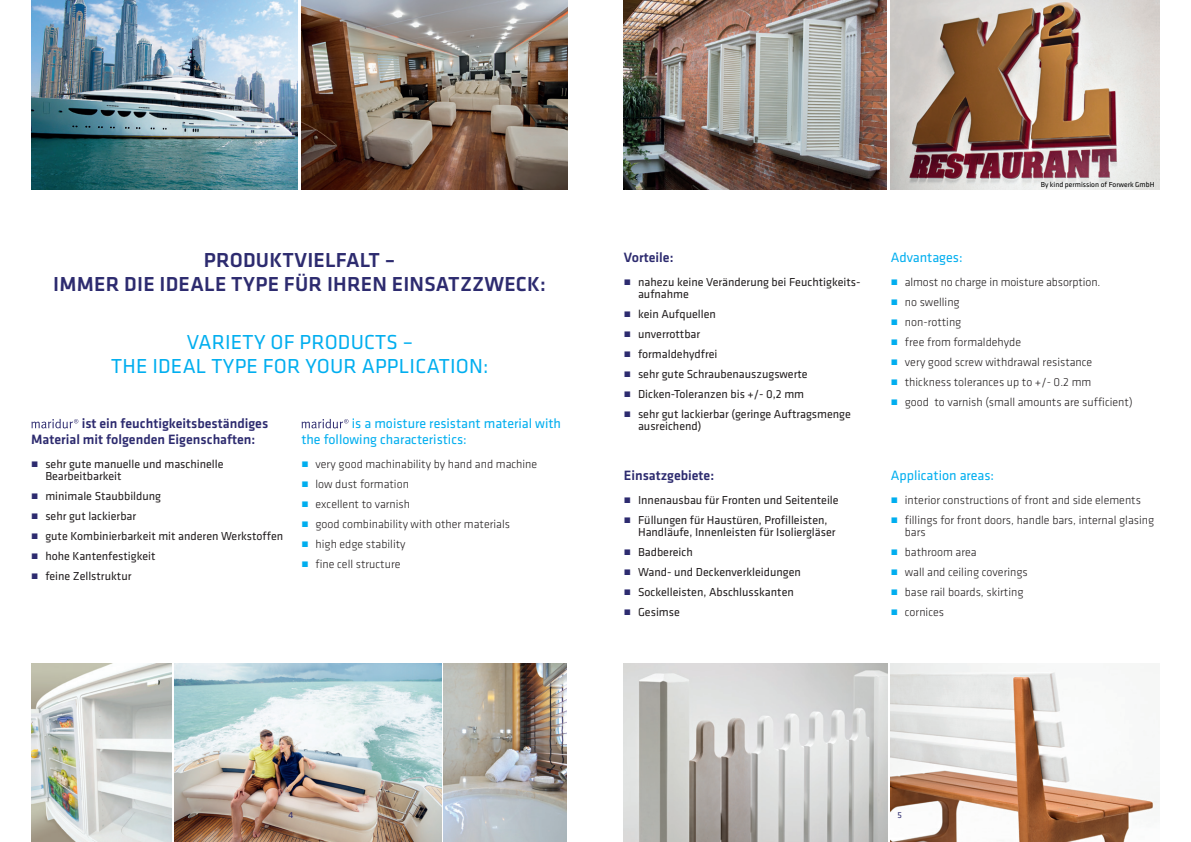
<style>
.page{position:relative;width:1191px;height:842px;background:#fff}
.page>*{position:absolute;margin:0;border:0;box-sizing:border-box;transform-origin:0 0}
.t1{font:500 21px/24px "Klavika";letter-spacing:.01em;color:#2d2b6f;text-align:center}
.t2{font:21px/24px "Klavika";letter-spacing:.01em;color:#00aeef;text-align:center}
.t3{font:14px/16px "Klavika";color:#00aeef}
.t4{font:500 14px/16px "Klavika";color:#2d2b6f}
.t5{font:12px/12px "Klavika";color:#231f20}
.t6{font:300 12px/12px "Klavika";color:#231f20}
.t7{font:9px "Klavika";color:#2d2b6f}
.t8{font:7.5px "Klavika";color:#000}
.s1{font-family:"Arial";color:#2d2b6f}
.s2{font-family:"Arial";font-weight:400;color:#00aeef}
</style>
<div class="page">
<img style="left:624px;top:0;width:262px;height:190px">
<img style="left:301px;top:0;width:266px;height:190px">
<img style="left:32px;top:0;width:266px;height:190px">
<img style="left:890px;top:0;width:267px;height:190px">
<img style="left:32px;top:663px;width:139px;height:179px">
<img style="left:624px;top:663px;width:263px;height:179px">
<img style="left:890px;top:663px;width:269px;height:179px">
<img style="left:175px;top:663px;width:266px;height:179px">
<img style="left:444px;top:663px;width:122px;height:179px">
<svg style="left:301px;top:419px;width:47px;height:9px"></svg>
<svg style="left:31px;top:419px;width:47px;height:9px"></svg>
<h1 class="t1" style="left:53px;top:248px;width:494px">PRODUKTVIELFALT –<br>IMMER DIE IDEALE TYPE FÜR IHREN EINSATZZWECK:</h1>
<h1 class="t2" style="left:111px;top:330px;width:379px">VARIETY OF PRODUCTS –<br>THE IDEAL TYPE FOR YOUR APPLICATION:</h1>
<p class="t4" style="left:31px;top:415px;width:239px;text-indent:50px">ist ein feuchtigkeitsbeständiges<br>Material mit folgenden Eigenschaften:</p>
<p class="t5" style="left:45px;top:458px;width:180px;text-indent:-14px"><span class="s1">■</span> sehr gute manuelle und maschinelle<br>Bearbeitbarkeit</p>
<p class="t5" style="left:31px;top:490px;width:131px"><span class="s1">■</span> minimale Staubbildung</p>
<p class="t5" style="left:31px;top:510px;width:106px"><span class="s1">■</span> sehr gut lackierbar</p>
<p class="t5" style="left:31px;top:530px;width:253px"><span class="s1">■</span> gute Kombinierbarkeit mit anderen Werkstoffen</p>
<p class="t5" style="left:31px;top:550px;width:126px"><span class="s1">■</span> hohe Kantenfestigkeit</p>
<p class="t5" style="left:31px;top:570px;width:102px"><span class="s1">■</span> feine Zellstruktur</p>
<p class="t3" style="left:301px;top:415px;width:261px;text-indent:50px">is a moisture resistant material with the following characteristics:</p>
<p class="t6" style="left:301px;top:458px;width:237px"><span class="s2">■</span> very good machinability by hand and machine</p>
<p class="t6" style="left:301px;top:478px;width:109px"><span class="s2">■</span> low dust formation</p>
<p class="t6" style="left:301px;top:498px;width:110px"><span class="s2">■</span> excellent to varnish</p>
<p class="t6" style="left:301px;top:518px;width:210px"><span class="s2">■</span> good combinability with other materials</p>
<p class="t6" style="left:301px;top:538px;width:106px"><span class="s2">■</span> high edge stability</p>
<p class="t6" style="left:301px;top:558px;width:101px"><span class="s2">■</span> fine cell structure</p>
<p class="t4" style="left:624px;top:249px;width:51px">Vorteile:</p>
<p class="t5" style="left:638px;top:276px;width:224px;text-indent:-14px"><span class="s1">■</span> nahezu keine Veränderung bei Feuchtigkeits&shy;aufnahme</p>
<p class="t5" style="left:624px;top:308px;width:93px"><span class="s1">■</span> kein Aufquellen</p>
<p class="t5" style="left:624px;top:328px;width:78px"><span class="s1">■</span> unverrottbar</p>
<p class="t5" style="left:624px;top:348px;width:95px"><span class="s1">■</span> formaldehydfrei</p>
<p class="t5" style="left:624px;top:368px;width:185px"><span class="s1">■</span> sehr gute Schraubenauszugswerte</p>
<p class="t5" style="left:624px;top:388px;width:182px"><span class="s1">■</span> Dicken-Toleranzen bis +/- 0,2 mm</p>
<p class="t5" style="left:638px;top:408px;width:214px;text-indent:-14px"><span class="s1">■</span> sehr gut lackierbar (geringe Auftragsmenge ausreichend)</p>
<p class="t4" style="left:624px;top:467px;width:92px">Einsatzgebiete:</p>
<p class="t5" style="left:624px;top:494px;width:216px"><span class="s1">■</span> Innenausbau für Fronten und Seitenteile</p>
<p class="t5" style="left:638px;top:514px;width:199px;text-indent:-14px"><span class="s1">■</span> Füllungen für Haustüren, Profilleisten,<br>Handläufe, Innenleisten für Isoliergläser</p>
<p class="t5" style="left:624px;top:546px;width:70px"><span class="s1">■</span> Badbereich</p>
<p class="t5" style="left:624px;top:566px;width:179px"><span class="s1">■</span> Wand- und Deckenverkleidungen</p>
<p class="t5" style="left:624px;top:586px;width:171px"><span class="s1">■</span> Sockelleisten, Abschlusskanten</p>
<p class="t5" style="left:624px;top:606px;width:58px"><span class="s1">■</span> Gesimse</p>
<p class="t8" style="left:1040px;top:180px;width:115px">By kind permission of Forwerk GmbH</p>
<p class="t3" style="left:890px;top:249px;width:73px">Advantages:</p>
<p class="t6" style="left:890px;top:276px;width:211px"><span class="s2">■</span> almost no charge in moisture absorption.</p>
<p class="t6" style="left:890px;top:296px;width:71px"><span class="s2">■</span> no swelling</p>
<p class="t6" style="left:890px;top:316px;width:72px"><span class="s2">■</span> non-rotting</p>
<p class="t6" style="left:890px;top:336px;width:132px"><span class="s2">■</span> free from formaldehyde</p>
<p class="t6" style="left:890px;top:356px;width:203px"><span class="s2">■</span> very good screw withdrawal resistance</p>
<p class="t6" style="left:890px;top:376px;width:202px"><span class="s2">■</span> thickness tolerances up to +/- 0.2 mm</p>
<p class="t6" style="left:890px;top:396px;width:243px"><span class="s2">■</span> good to varnish (small amounts are sufficient)</p>
<p class="t3" style="left:890px;top:467px;width:105px">Application areas:</p>
<p class="t6" style="left:890px;top:494px;width:252px"><span class="s2">■</span> interior constructions of front and side elements</p>
<p class="t6" style="left:905px;top:514px;width:251px;text-indent:-14px"><span class="s2">■</span> fillings for front doors, handle bars, internal glasing bars</p>
<p class="t6" style="left:890px;top:546px;width:87px"><span class="s2">■</span> bathroom area</p>
<p class="t6" style="left:890px;top:566px;width:139px"><span class="s2">■</span> wall and ceiling coverings</p>
<p class="t6" style="left:890px;top:586px;width:134px"><span class="s2">■</span> base rail boards, skirting</p>
<p class="t6" style="left:890px;top:606px;width:55px"><span class="s2">■</span> cornices</p>
<p class="t7" style="left:289px;top:809px;width:6px">4</p>
<p class="t7" style="left:897px;top:809px;width:6px">5</p>
</div>
